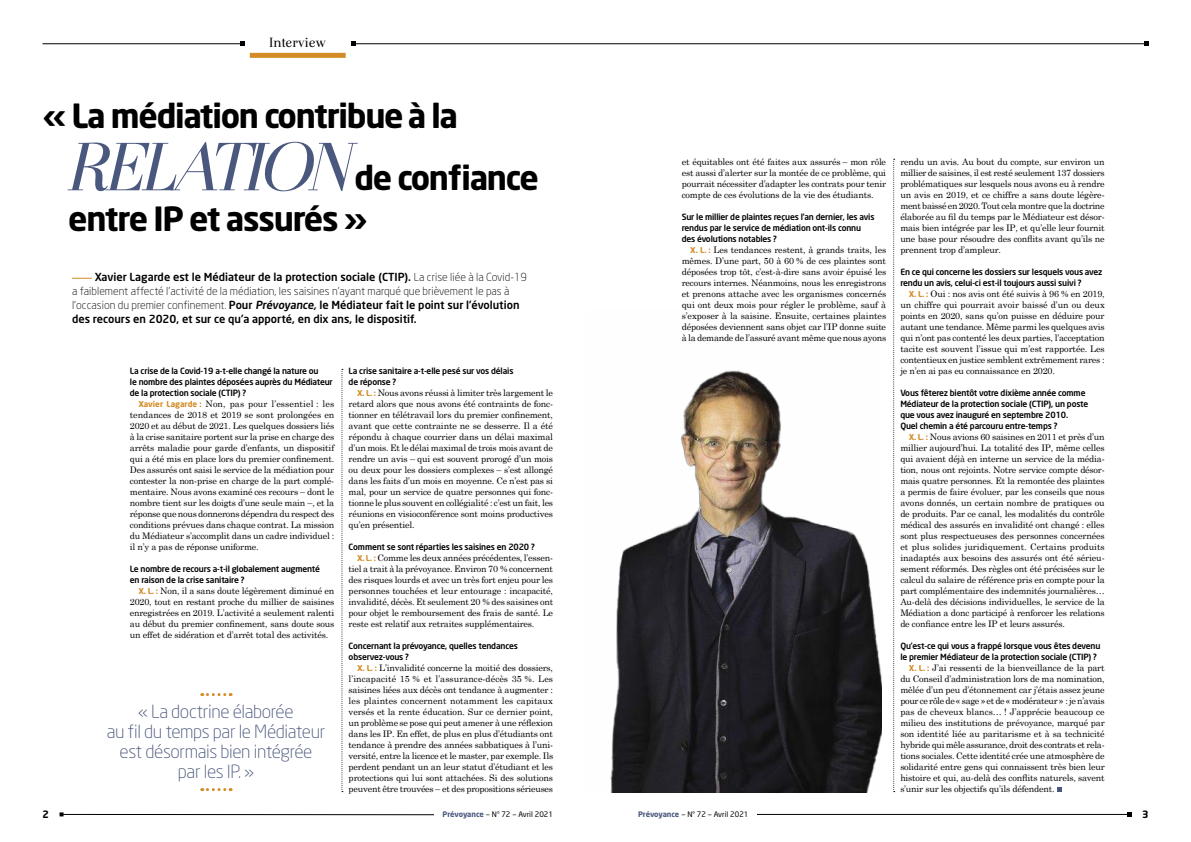
<style>
.page{position:relative;width:1191px;height:842px;background:#fff}
.page>*{position:absolute;margin:0;border:0;box-sizing:border-box;transform-origin:0 0}
.t1{font:italic 71.3px "Otama Display";letter-spacing:-.095em;color:#4b587e}
.t2{font:700 33px "Neo Sans";letter-spacing:-.04em;color:#000}
.t3{font:300 18px/20px "Neo Sans";letter-spacing:-.02em;color:#4b587e;text-align:center}
.t4{font:14px "Otama";letter-spacing:-.005em;color:#000}
.intro{font:500 11px/14px "Neo Sans";color:#000}
.t5{font:700 10px "Neo Sans";color:#000}
.TEXTE{font:9px/11px "Century Schoolbook";letter-spacing:-.02em;color:#000;text-align:justify}
.Question{font:500 8.5px/11px "Neo Sans";letter-spacing:-.02em;color:#000}
.t6{font:7.5px "Neo Sans";color:#000}
.s1{font-weight:300}
.s2{font-family:"Neo Sans";font-weight:700;font-size:8px;color:#d28b25}
.s3{font-weight:700;color:#4b587e}
</style>
<div class="page">
<hr style="left:744px;top:814px;width:385px;height:1px;background:#000">
<svg style="left:1127px;top:812px;width:4px;height:4px"></svg>
<svg style="left:60px;top:812px;width:374px;height:4px"></svg>
<div style="left:638px;top:811px;width:119px;height:6px;background:#fff"></div>
<hr style="left:43px;top:44px;width:199px;height:1px;background:#000">
<svg style="left:240px;top:42px;width:4px;height:4px"></svg>
<hr style="left:353px;top:44px;width:793px;height:1px;background:#000">
<svg style="left:351px;top:42px;width:4px;height:4px"></svg>
<svg style="left:1144px;top:42px;width:4px;height:4px"></svg>
<div style="left:250px;top:53px;width:96px;height:5px;background:#d28b25"></div>
<img style="left:610px;top:370px;width:272px;height:423px">
<svg style="left:202px;top:693px;width:29px;height:3px"></svg>
<svg style="left:202px;top:788px;width:29px;height:3px"></svg>
<svg style="left:341px;top:369px;width:2px;height:423px"></svg>
<svg style="left:1057px;top:787px;width:4px;height:5px"></svg>
<svg style="left:893px;top:159px;width:1px;height:633px"></svg>
<svg style="left:72px;top:278px;width:20px;height:1px"></svg>
<p class="t4" style="left:269px;top:34px;width:58px">Interview</p>
<p class="t2" style="left:43px;top:95px;width:417px">« La médiation contribue à la</p>
<p class="t1" style="left:64px;top:124px;width:285px">RELATION</p>
<p class="t2" style="left:354px;top:157px;width:186px">de confiance</p>
<p class="t2" style="left:68px;top:198px;width:301px">entre IP et assurés »</p>
<p class="intro" style="left:72px;top:270px;width:456px;text-indent:23px">Xavier Lagarde est le Médiateur de la protection sociale (CTIP). <span class="s1">La crise liée à la Covid-19 a faiblement affecté l’activité de la médiation, les saisines n’ayant marqué que brièvement le pas à l’occasion du premier confinement.</span> Pour Prévoyance, le Médiateur fait le point sur l’évolution des recours en 2020, et sur ce qu’a apporté, en dix ans, le dispositif.</p>
<p class="Question" style="left:130px;top:365px;width:204px">La crise de la Covid-19 a-t-elle changé la nature ou<br>le nombre des plaintes déposées auprès du Médiateur de la protection sociale (CTIP) ?</p>
<p class="TEXTE" style="left:130px;top:398px;width:206px;text-indent:9px"><span class="s2">Xavier Lagarde :</span> Non, pas pour l’essentiel : les tendances de 2018 et 2019 se sont prolongées en 2020 et au début de 2021. Les quelques dossiers liés à la crise sanitaire portent sur la prise en charge des arrêts maladie pour garde d’enfants, un dispositif qui a été mis en place lors du premier confinement.<br>Des assurés ont saisi le service de la médiation pour contester la non-prise en charge de la part complé&shy;mentaire. Nous avons examiné ces recours – dont le nombre tient sur les doigts d’une seule main –, et la réponse que nous donnerons dépendra du respect des conditions prévues dans chaque contrat. La mission du Médiateur s’accomplit dans un cadre individuel : il n’y a pas de réponse uniforme.</p>
<p class="Question" style="left:130px;top:563px;width:192px">Le nombre de recours a-t-il globalement augmenté en raison de la crise sanitaire ?</p>
<p class="TEXTE" style="left:130px;top:585px;width:206px;text-indent:9px"><span class="s2">X. L. :</span> Non, il a sans doute légèrement diminué en 2020, tout en restant proche du millier de saisines enregistrées en 2019. L’activité a seulement ralenti au début du premier confinement, sans doute sous un effet de sidération et d’arrêt total des activités.</p>
<p class="t3" style="left:107px;top:701px;width:220px">« La doctrine élaborée<br>au fil du temps par le Médiateur est désormais bien intégrée par les IP. »</p>
<p class="Question" style="left:349px;top:365px;width:166px">La crise sanitaire a-t-elle pesé sur vos délais de réponse ?</p>
<p class="TEXTE" style="left:349px;top:387px;width:206px;text-indent:9px"><span class="s2">X. L. :</span> Nous avons réussi à limiter très largement le retard alors que nous avons été contraints de fonc&shy;tionner en télétravail lors du premier confinement, avant que cette contrainte ne se desserre. Il a été répondu à chaque courrier dans un délai maximal d’un mois. Et le délai maximal de trois mois avant de rendre un avis – qui est souvent prorogé d’un mois ou deux pour les dossiers complexes – s’est allongé dans les faits d’un mois en moyenne. Ce n’est pas si mal, pour un service de quatre personnes qui fonc&shy;tionne le plus souvent en collégialité : c’est un fait, les réunions en visioconférence sont moins productives qu’en présentiel.</p>
<p class="Question" style="left:349px;top:541px;width:188px">Comment se sont réparties les saisines en 2020 ?</p>
<p class="TEXTE" style="left:349px;top:552px;width:206px;text-indent:9px"><span class="s2">X. L. :</span> Comme les deux années précédentes, l’essen&shy;tiel a trait à la prévoyance. Environ 70 % concernent des risques lourds et avec un très fort enjeu pour les personnes touchées et leur entourage : incapacité, invalidité, décès. Et seulement 20 % des saisines ont pour objet le remboursement des frais de santé. Le reste est relatif aux retraites supplémentaires.</p>
<p class="Question" style="left:349px;top:640px;width:171px">Concernant la prévoyance, quelles tendances observez-vous ?</p>
<p class="TEXTE" style="left:349px;top:662px;width:206px;text-indent:9px"><span class="s2">X. L. :</span> L’invalidité concerne la moitié des dossiers, l’incapacité 15 % et l’assurance-décès 35 %. Les saisines liées aux décès ont tendance à augmenter : les plaintes concernent notamment les capitaux versés et la rente éducation. Sur ce dernier point, un problème se pose qui peut amener à une réflexion dans les IP. En effet, de plus en plus d’étudiants ont tendance à prendre des années sabbatiques à l’uni&shy;versité, entre la licence et le master, par exemple. Ils perdent pendant un an leur statut d’étudiant et les protections qui lui sont attachées. Si des solutions peuvent être trouvées – et des propositions sérieuses</p>
<p class="TEXTE" style="left:681px;top:156px;width:206px">et équitables ont été faites aux assurés – mon rôle est aussi d’alerter sur la montée de ce problème, qui pourrait nécessiter d’adapter les contrats pour tenir compte de ces évolutions de la vie des étudiants.</p>
<p class="Question" style="left:681px;top:211px;width:194px">Sur le millier de plaintes reçues l’an dernier, les avis rendus par le service de médiation ont-ils connu des évolutions notables ?</p>
<p class="TEXTE" style="left:681px;top:244px;width:206px;text-indent:9px"><span class="s2">X. L. :</span> Les tendances restent, à grands traits, les mêmes. D’une part, 50 à 60 % de ces plaintes sont déposées trop tôt, c’est-à-dire sans avoir épuisé les recours internes. Néanmoins, nous les enregistrons et prenons attache avec les organismes concernés qui ont deux mois pour régler le problème, sauf à s’exposer à la saisine. Ensuite, certaines plaintes déposées deviennent sans objet car l’IP donne suite à la demande de l’assuré avant même que nous ayons</p>
<p class="TEXTE" style="left:900px;top:156px;width:206px">rendu un avis. Au bout du compte, sur environ un millier de saisines, il est resté seulement 137 dossiers problématiques sur lesquels nous avons eu à rendre un avis en 2019, et ce chiffre a sans doute légère&shy;ment baissé en 2020. Tout cela montre que la doctrine élaborée au fil du temps par le Médiateur est désor&shy;mais bien intégrée par les IP, et qu’elle leur fournit une base pour résoudre des conflits avant qu’ils ne prennent trop d’ampleur.</p>
<p class="Question" style="left:900px;top:266px;width:204px">En ce qui concerne les dossiers sur lesquels vous avez rendu un avis, celui-ci est-il toujours aussi suivi ?</p>
<p class="TEXTE" style="left:900px;top:288px;width:206px;text-indent:9px"><span class="s2">X. L. :</span> Oui : nos avis ont été suivis à 96 % en 2019, un chiffre qui pourrait avoir baissé d’un ou deux points en 2020, sans qu’on puisse en déduire pour autant une tendance. Même parmi les quelques avis qui n’ont pas contenté les deux parties, l’acceptation tacite est souvent l’issue qui m’est rapportée. Les contentieux en justice semblent extrêmement rares : je n’en ai pas eu connaissance en 2020.</p>
<p class="Question" style="left:900px;top:387px;width:190px">Vous fêterez bientôt votre dixième année comme Médiateur de la protection sociale (CTIP), un poste que vous avez inauguré en septembre 2010.<br>Quel chemin a été parcouru entre-temps ?</p>
<p class="TEXTE" style="left:900px;top:431px;width:206px;text-indent:9px"><span class="s2">X. L. :</span> Nous avions 60 saisines en 2011 et près d’un millier aujourd’hui. La totalité des IP, même celles qui avaient déjà en interne un service de la média&shy;tion, nous ont rejoints. Notre service compte désor&shy;mais quatre personnes. Et la remontée des plaintes a permis de faire évoluer, par les conseils que nous avons donnés, un certain nombre de pratiques ou de produits. Par ce canal, les modalités du contrôle médical des assurés en invalidité ont changé : elles sont plus respectueuses des personnes concernées et plus solides juridiquement. Certains produits inadaptés aux besoins des assurés ont été sérieu&shy;sement réformés. Des règles ont été précisées sur le calcul du salaire de référence pris en compte pour la part complémentaire des indemnités journalières… Au-delà des décisions individuelles, le service de la Médiation a donc participé à renforcer les relations de confiance entre les IP et leurs assurés.</p>
<p class="Question" style="left:900px;top:640px;width:202px">Qu’est-ce qui vous a frappé lorsque vous êtes devenu le premier Médiateur de la protection sociale (CTIP) ?</p>
<p class="TEXTE" style="left:900px;top:662px;width:206px;text-indent:9px"><span class="s2">X. L. :</span> J’ai ressenti de la bienveillance de la part du Conseil d’administration lors de ma nomination, mêlée d’un peu d’étonnement car j’étais assez jeune pour ce rôle de « sage » et de « modérateur » : je n’avais pas de cheveux blancs… ! J’apprécie beaucoup ce milieu des institutions de prévoyance, marqué par son identité liée au paritarisme et à sa technicité hybride qui mêle assurance, droit des contrats et rela&shy;tions sociales. Cette identité crée une atmosphère de solidarité entre gens qui connaissent très bien leur histoire et qui, au-delà des conflits naturels, savent s’unir sur les objectifs qu’ils défendent.</p>
<p class="t5" style="left:43px;top:808px;width:8px">2</p>
<p class="t6" style="left:442px;top:810px;width:112px"><span class="s3">Prévoyance</span> — N° 72 — Avril 2021</p>
<p class="t6" style="left:638px;top:810px;width:112px"><span class="s3">Prévoyance</span> — N° 72 — Avril 2021</p>
<p class="t5" style="left:1142px;top:808px;width:8px">3</p>
</div>
